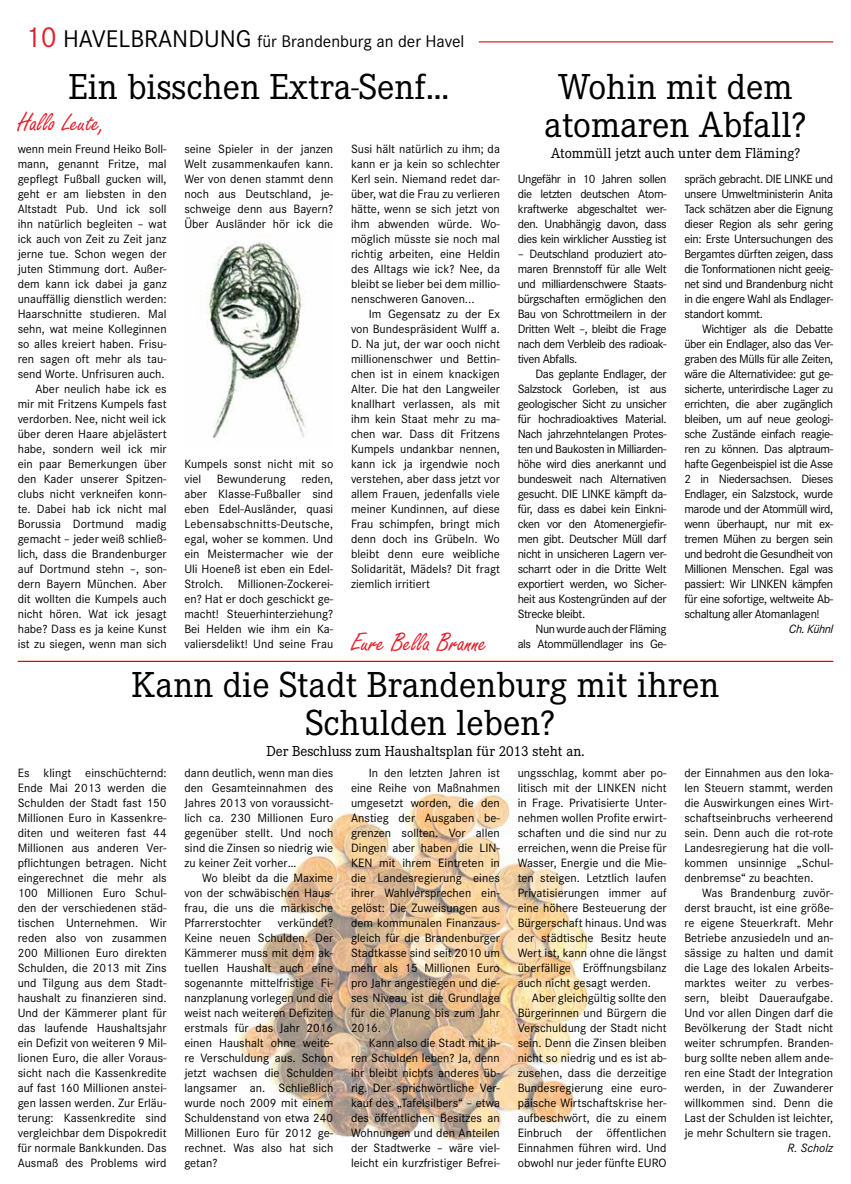
<style>
.page{position:relative;width:851px;height:1184px;background:#fff}
.page>*{position:absolute;margin:0;border:0;box-sizing:border-box;transform-origin:0 0}
.t1{font:37.5px/37.5px "Corporate E";color:#000;text-align:center}
.t2{font:27.5px "Freestyle Script";color:#e4202c}
.t3{font:17.5px "Corporate S";color:#000}
.t4{font:15px "Corporate E";color:#000}
.t5{font:12.5px/15px "Corporate S";color:#000;text-align:justify}
.t6{font:12.5px/15px "Corporate S";letter-spacing:-.03em;color:#000;text-align:right}
.t7{font:italic 12.5px "Corporate S";letter-spacing:-.02em;color:#000}
.s1{font-size:30px;color:#e4202c}
.s2{font-size:25px}
</style>
<div class="page">
<img style="left:237px;top:790px;width:354px;height:352px">
<hr style="left:478px;top:41px;width:355px;height:2px;background:#e4202c">
<hr style="left:18px;top:660px;width:815px;height:2px;background:#e2001a">
<img style="left:208px;top:240px;width:97px;height:199px">
<h3 class="t3" style="left:25px;top:31px;width:441px"><span class="s1">10</span> <span class="s2">HAVELBRANDUNG</span> für Brandenburg an der Havel</h3>
<h1 class="t1" style="left:69px;top:68px;width:382px">Ein bisschen Extra-Senf...</h1>
<h2 class="t2" style="left:18px;top:107px;width:89px">Hallo Leute,</h2>
<p class="t5" style="left:18px;top:141px;width:150px;text-align:right">wenn mein Freund Heiko Boll&shy;mann, genannt Fritze, mal gepflegt Fußball gucken will, geht er am liebsten in den<br>Altstadt Pub. Und ick soll ihn natürlich begleiten – wat ick auch von Zeit zu Zeit janz jerne tue. Schon wegen der juten Stimmung dort. Außer&shy;dem kann ick dabei ja ganz unauffällig dienstlich werden:<br>Haarschnitte studieren. Mal sehn, wat meine Kolleginnen so alles kreiert haben. Frisu&shy;ren sagen oft mehr als tau&shy;send Worte. Unfrisuren auch.<br>Aber neulich habe ick es mir mit Fritzens Kumpels fast verdorben. Nee, nicht weil ick über deren Haare abjelästert habe, sondern weil ick mir ein paar Bemerkungen über den Kader unserer Spitzen&shy;clubs nicht verkneifen konn&shy;te. Dabei hab ick nicht mal<br>Borussia Dortmund madig gemacht – jeder weiß schließ&shy;lich, dass die Brandenburger auf Dortmund stehn –, son&shy;dern Bayern München. Aber dit wollten die Kumpels auch nicht hören. Wat ick jesagt habe? Dass es ja keine Kunst ist zu siegen, wenn man sich</p>
<p class="t5" style="left:184px;top:141px;width:150px">seine Spieler in der janzen Welt zusammenkaufen kann.<br>Wer von denen stammt denn noch aus Deutschland, je&shy;schweige denn aus Bayern?<br>Über Ausländer hör ick die</p>
<p class="t5" style="left:184px;top:456px;width:150px">Kumpels sonst nicht mit so viel Bewunderung reden, aber Klasse-Fußballer sind eben Edel-Ausländer, quasi Lebensabschnitts-Deutsche, egal, woher se kommen. Und ein Meistermacher wie der Uli Hoeneß ist eben ein Edel-Strolch. Millionen-Zockerei&shy;en? Hat er doch geschickt ge&shy;macht! Steuerhinterziehung?<br>Bei Helden wie ihm ein Ka&shy;valiersdelikt! Und seine Frau</p>
<p class="t5" style="left:351px;top:141px;width:150px">Susi hält natürlich zu ihm; da kann er ja kein so schlechter Kerl sein. Niemand redet dar&shy;über, wat die Frau zu verlieren hätte, wenn se sich jetzt von ihm abwenden würde. Wo&shy;möglich müsste sie noch mal richtig arbeiten, eine Heldin des Alltags wie ick? Nee, da bleibt se lieber bei dem millio&shy;nenschweren Ganoven...</p>
<p class="t5" style="left:351px;top:306px;width:150px;text-indent:18px">Im Gegensatz zu der Ex von Bundespräsident Wulff a.<br>D. Na jut, der war ooch nicht millionenschwer und Bettin&shy;chen ist in einem knackigen Alter. Die hat den Langweiler knallhart verlassen, als mit ihm kein Staat mehr zu ma&shy;chen war. Dass dit Fritzens Kumpels undankbar nennen, kann ick ja irgendwie noch verstehen, aber dass jetzt vor allem Frauen, jedenfalls viele meiner Kundinnen, auf diese Frau schimpfen, bringt mich denn doch ins Grübeln. Wo bleibt denn eure weibliche Solidarität, Mädels? Dit fragt ziemlich irritiert</p>
<h2 class="t2" style="left:351px;top:627px;width:137px">Eure Bella Branne</h2>
<h1 class="t1" style="left:544px;top:69px;width:263px">Wohin mit dem atomaren Abfall?</h1>
<p class="t4" style="left:550px;top:145px;width:251px">Atommüll jetzt auch unter dem Fläming?</p>
<p class="t5" style="left:517px;top:171px;width:150px">Ungefähr in 10 Jahren sollen die letzten deutschen Atom&shy;kraftwerke abgeschaltet wer&shy;den. Unabhängig davon, dass dies kein wirklicher Ausstieg ist</p>
<p class="t5" style="left:517px;top:246px;width:150px">– Deutschland produziert ato&shy;maren Brennstoff für alle Welt und milliardenschwere Staats&shy;bürgschaften ermöglichen den Bau von Schrottmeilern in der Dritten Welt –, bleibt die Frage nach dem Verbleib des radioak&shy;tiven Abfalls.</p>
<p class="t5" style="left:517px;top:366px;width:150px;text-indent:18px">Das geplante Endlager, der Salzstock Gorleben, ist aus geologischer Sicht zu unsicher für hochradioaktives Material.<br>Nach jahrzehntelangen Protes&shy;ten und Baukosten in Milliarden&shy;höhe wird dies anerkannt und bundesweit nach Alternativen gesucht. DIE LINKE kämpft da&shy;für, dass es dabei kein Einkni&shy;cken vor den Atomenergiefir&shy;men gibt. Deutscher Müll darf nicht in unsicheren Lagern ver&shy;scharrt oder in die Dritte Welt exportiert werden, wo Sicher&shy;heit aus Kostengründen auf der Strecke bleibt.</p>
<p class="t6" style="left:517px;top:621px;width:150px">Nun wurde auch der Fläming<br>als Atommüllendlager ins Ge-</p>
<p class="t5" style="left:684px;top:171px;width:150px">spräch gebracht. DIE LINKE und unsere Umweltministerin Anita Tack schätzen aber die Eignung dieser Region als sehr gering ein: Erste Untersuchungen des Bergamtes dürften zeigen, dass die Tonformationen nicht geeig&shy;net sind und Brandenburg nicht in die engere Wahl als Endlager&shy;standort kommt.</p>
<p class="t5" style="left:684px;top:321px;width:150px;text-indent:18px">Wichtiger als die Debatte über ein Endlager, also das Ver&shy;graben des Mülls für alle Zeiten, wäre die Alternatividee: gut ge&shy;sicherte, unterirdische Lager zu errichten, die aber zugänglich bleiben, um auf neue geologi&shy;sche Zustände einfach reagie&shy;ren zu können. Das alptraum&shy;hafte Gegenbeispiel ist die Asse 2 in Niedersachsen. Dieses Endlager, ein Salzstock, wurde marode und der Atommüll wird, wenn überhaupt, nur mit ex&shy;tremen Mühen zu bergen sein und bedroht die Gesundheit von Millionen Menschen. Egal was passiert: Wir LINKEN kämpfen für eine sofortige, weltweite Ab&shy;schaltung aller Atomanlagen!</p>
<p class="t7" style="left:788px;top:622px;width:46px">Ch. Kühnl</p>
<h1 class="t1" style="left:131px;top:667px;width:589px">Kann die Stadt Brandenburg mit ihren<br>Schulden leben?</h1>
<p class="t4" style="left:266px;top:743px;width:319px">Der Beschluss zum Haushaltsplan für 2013 steht an.</p>
<p class="t5" style="left:18px;top:765px;width:150px">Es klingt einschüchternd:<br>Ende Mai 2013 werden die Schulden der Stadt fast 150<br>Millionen Euro in Kassenkre&shy;diten und weiteren fast 44<br>Millionen aus anderen Ver&shy;pflichtungen betragen. Nicht eingerechnet die mehr als 100 Millionen Euro Schul&shy;den der verschiedenen städ&shy;tischen Unternehmen. Wir reden also von zusammen 200 Millionen Euro direkten Schulden, die 2013 mit Zins und Tilgung aus dem Stadt&shy;haushalt zu finanzieren sind.<br>Und der Kämmerer plant für das laufende Haushaltsjahr ein Defizit von weiteren 9 Mil&shy;lionen Euro, die aller Voraus&shy;sicht nach die Kassenkredite auf fast 160 Millionen anstei&shy;gen lassen werden. Zur Erläu&shy;terung: Kassenkredite sind vergleichbar dem Dispokredit für normale Bankkunden. Das Ausmaß des Problems wird</p>
<p class="t5" style="left:184px;top:765px;width:150px">dann deutlich, wenn man dies den Gesamteinnahmen des Jahres 2013 von voraussicht&shy;lich ca. 230 Millionen Euro gegenüber stellt. Und noch sind die Zinsen so niedrig wie zu keiner Zeit vorher…</p>
<p class="t5" style="left:184px;top:870px;width:150px;text-indent:18px">Wo bleibt da die Maxime von der schwäbischen Haus&shy;frau, die uns die märkische Pfarrerstochter</p>
<p class="t5" style="left:184px;top:915px;width:150px;text-indent:93px">verkündet?<br>Keine neuen Schulden. Der Kämmerer muss mit dem ak&shy;tuellen Haushalt auch eine sogenannte mittelfristige Fi&shy;nanzplanung vorlegen und die weist nach weiteren Defiziten erstmals für das Jahr 2016 einen Haushalt ohne weite&shy;re Verschuldung aus. Schon jetzt wachsen die Schulden langsamer an. Schließlich wurde noch 2009 mit einem Schuldenstand von etwa 240<br>Millionen Euro für 2012 ge&shy;rechnet. Was also hat sich getan?</p>
<p class="t5" style="left:351px;top:765px;width:150px;text-indent:18px">In den letzten Jahren ist eine Reihe von Maßnahmen umgesetzt worden, die den Anstieg der Ausgaben be&shy;grenzen sollten. Vor allen Dingen aber haben die LIN-KEN mit ihrem Eintreten in die Landesregierung eines ihrer Wahlversprechen ein&shy;gelöst: Die Zuweisungen aus dem kommunalen Finanzaus&shy;gleich für die Brandenburger Stadtkasse sind seit 2010 um mehr als 15 Millionen Euro pro Jahr angestiegen und die&shy;ses Niveau ist die Grundlage für die Planung bis zum Jahr 2016.</p>
<p class="t5" style="left:351px;top:1035px;width:150px;text-indent:18px">Kann also die Stadt mit ih&shy;ren Schulden leben? Ja, denn ihr bleibt nichts anderes üb&shy;rig. Der sprichwörtliche Ver&shy;kauf des „Tafelsilbers“ – etwa des öffentlichen Besitzes an Wohnungen und den Anteilen der Stadtwerke – wäre viel&shy;leicht ein kurzfristiger Befrei-</p>
<p class="t5" style="left:517px;top:765px;width:150px">ungsschlag, kommt aber po&shy;litisch mit der LINKEN nicht in Frage. Privatisierte Unter&shy;nehmen wollen Profite erwirt&shy;schaften und die sind nur zu erreichen, wenn die Preise für Wasser, Energie und die Mie&shy;ten steigen. Letztlich laufen Privatisierungen immer auf eine höhere Besteuerung der Bürgerschaft hinaus. Und was der städtische Besitz heute Wert ist, kann ohne die längst überfällige Eröffnungsbilanz auch nicht gesagt werden.</p>
<p class="t5" style="left:517px;top:990px;width:150px;text-indent:14px">Aber gleichgültig sollte den Bürgerinnen und Bürgern die Verschuldung der Stadt nicht sein. Denn die Zinsen bleiben nicht so niedrig und es ist ab&shy;zusehen, dass die derzeitige Bundesregierung eine euro&shy;päische Wirtschaftskrise her&shy;aufbeschwört, die zu einem Einbruch der öffentlichen Einnahmen führen wird. Und obwohl nur jeder fünfte EURO</p>
<p class="t5" style="left:684px;top:765px;width:150px">der Einnahmen aus den loka&shy;len Steuern stammt, werden die Auswirkungen eines Wirt&shy;schaftseinbruchs verheerend sein. Denn auch die rot-rote Landesregierung hat die voll&shy;kommen unsinnige „Schul&shy;denbremse“ zu beachten.</p>
<p class="t5" style="left:684px;top:885px;width:150px;text-indent:18px">Was Brandenburg zuvör&shy;derst braucht, ist eine größe&shy;re eigene Steuerkraft. Mehr Betriebe anzusiedeln und an&shy;sässige zu halten und damit die Lage des lokalen Arbeits&shy;marktes weiter zu verbes&shy;sern, bleibt Daueraufgabe.<br>Und vor allen Dingen darf die Bevölkerung der Stadt nicht weiter schrumpfen. Branden&shy;burg sollte neben allem ande&shy;ren eine Stadt der Integration werden, in der Zuwanderer willkommen sind. Denn die Last der Schulden ist leichter, je mehr Schultern sie tragen.</p>
<p class="t7" style="left:787px;top:1140px;width:47px">R. Scholz</p>
</div>
